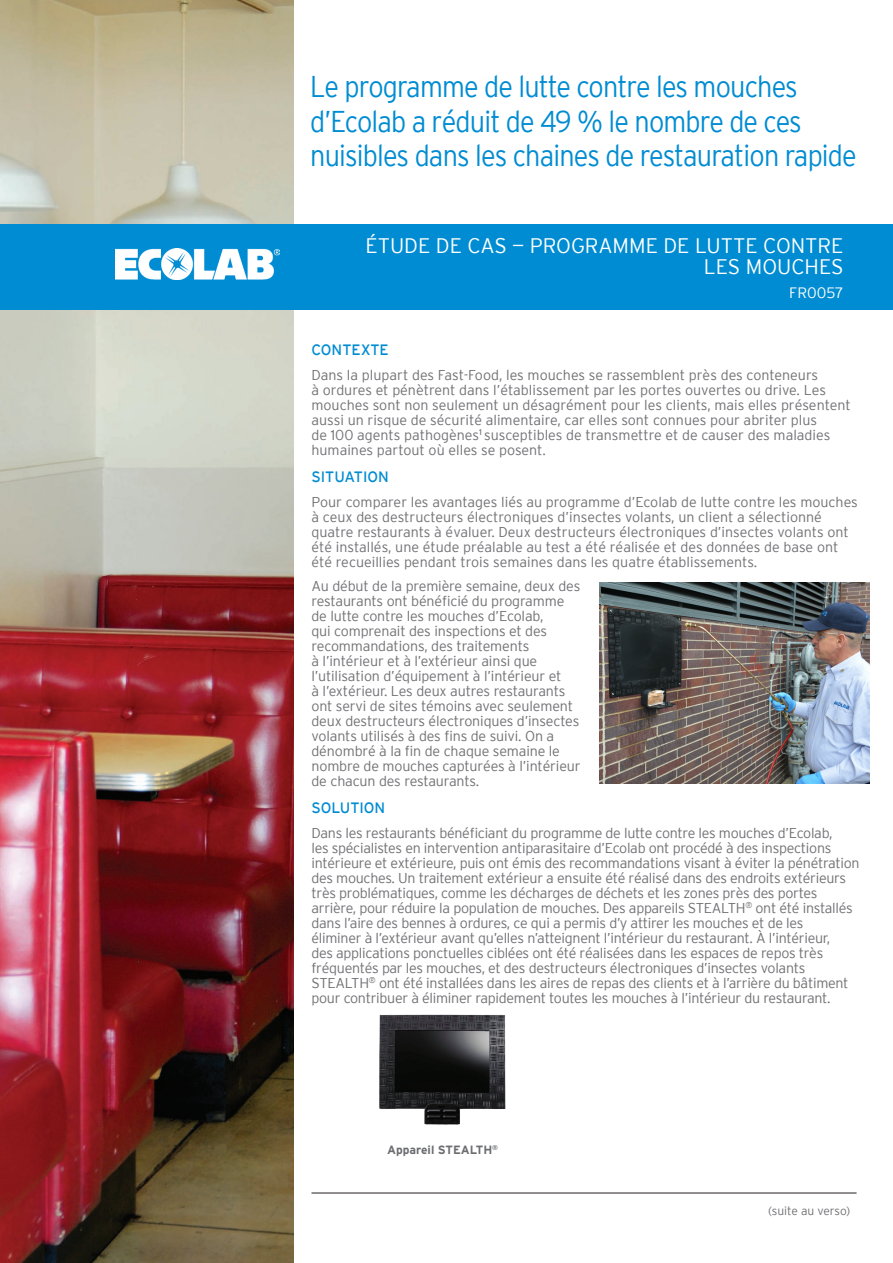
<style>
.page{position:relative;width:893px;height:1263px;background:#fff}
.page>*{position:absolute;margin:0;border:0;box-sizing:border-box;transform-origin:0 0}
.Headline{font:300 30px/34.5px "Interstate";letter-spacing:-.03em;color:#008cd2;scale:.9 1}
.body{font:300 21px/21px "Interstate";color:#fff;text-align:right}
.subhead{font:15px "Interstate";color:#008cd2}
.body-2{font:300 15px "Interstate";color:#fff}
.subhead-2{font:300 14.25px/15px "Interstate";letter-spacing:-.015em;color:#717074}
.t1{font:700 12px "Interstate";color:#6c6d70}
.body-3{font:300 12px "Interstate";color:#717074}
</style>
<div class="page">
<img style="left:0;top:0;width:293px;height:1263px">
<div style="left:0;top:224px;width:893px;height:86px;background:#008cd2"></div>
<img style="left:115px;top:248px;width:164px;height:32px">
<img style="left:599px;top:582px;width:270px;height:202px">
<img style="left:379px;top:1014px;width:127px;height:111px">
<hr style="left:311px;top:1193px;width:545px;height:1px;background:#231f20">
<p class="Headline" style="left:310px;top:69px;width:609px">Le programme de lutte contre les mouches d’Ecolab a réduit de 49 % le nombre de ces nuisibles dans les chaines de restauration rapide</p>
<p class="body" style="left:365px;top:235px;width:480px">ÉTUDE DE CAS — PROGRAMME DE LUTTE CONTRE<br>LES MOUCHES</p>
<p class="body-2" style="left:789px;top:284px;width:56px">FR0057</p>
<p class="subhead" style="left:311px;top:342px;width:79px">CONTEXTE</p>
<p class="subhead-2" style="left:311px;top:367px;width:541px">Dans la plupart des Fast-Food, les mouches se rassemblent près des conteneurs<br>à ordures et pénètrent dans l’établissement par les portes ouvertes ou drive. Les mouches sont non seulement un désagrément pour les clients, mais elles présentent aussi un risque de sécurité alimentaire, car elles sont connues pour abriter plus<br>de 100 agents pathogènes<sup>1</sup> susceptibles de transmettre et de causer des maladies humaines partout où elles se posent.</p>
<p class="subhead" style="left:311px;top:468px;width:79px">SITUATION</p>
<p class="subhead-2" style="left:311px;top:494px;width:548px">Pour comparer les avantages liés au programme d’Ecolab de lutte contre les mouches à ceux des destructeurs électroniques d’insectes volants, un client a sélectionné quatre restaurants à évaluer. Deux destructeurs électroniques d’insectes volants ont été installés, une étude préalable au test a été réalisée et des données de base ont été recueillies pendant trois semaines dans les quatre établissements.</p>
<p class="subhead-2" style="left:311px;top:578px;width:271px">Au début de la première semaine, deux des restaurants ont bénéficié du programme de lutte contre les mouches d’Ecolab,<br>qui comprenait des inspections et des recommandations, des traitements<br>à l’intérieur et à l’extérieur ainsi que l’utilisation d’équipement à l’intérieur et<br>à l’extérieur. Les deux autres restaurants ont servi de sites témoins avec seulement deux destructeurs électroniques d’insectes volants utilisés à des fins de suivi. On a dénombré à la fin de chaque semaine le nombre de mouches capturées à l’intérieur de chacun des restaurants.</p>
<p class="subhead" style="left:311px;top:800px;width:75px">SOLUTION</p>
<p class="subhead-2" style="left:311px;top:825px;width:550px">Dans les restaurants bénéficiant du programme de lutte contre les mouches d’Ecolab,<br>les spécialistes en intervention antiparasitaire d’Ecolab ont procédé à des inspections intérieure et extérieure, puis ont émis des recommandations visant à éviter la pénétration des mouches. Un traitement extérieur a ensuite été réalisé dans des endroits extérieurs très problématiques, comme les décharges de déchets et les zones près des portes arrière, pour réduire la population de mouches. Des appareils STEALTH<sup>®</sup> ont été installés dans l’aire des bennes à ordures, ce qui a permis d’y attirer les mouches et de les<br>éliminer à l’extérieur avant qu’elles n’atteignent l’intérieur du restaurant. À l’intérieur,<br>des applications ponctuelles ciblées ont été réalisées dans les espaces de repos très fréquentés par les mouches, et des destructeurs électroniques d’insectes volants STEALTH<sup>®</sup> ont été installées dans les aires de repas des clients et à l’arrière du bâtiment pour contribuer à éliminer rapidement toutes les mouches à l’intérieur du restaurant.</p>
<h3 class="t1" style="left:387px;top:1143px;width:112px">Appareil STEALTH<sup>®</sup></h3>
<p class="body-3" style="left:768px;top:1203px;width:84px">(suite au verso)</p>
</div>
